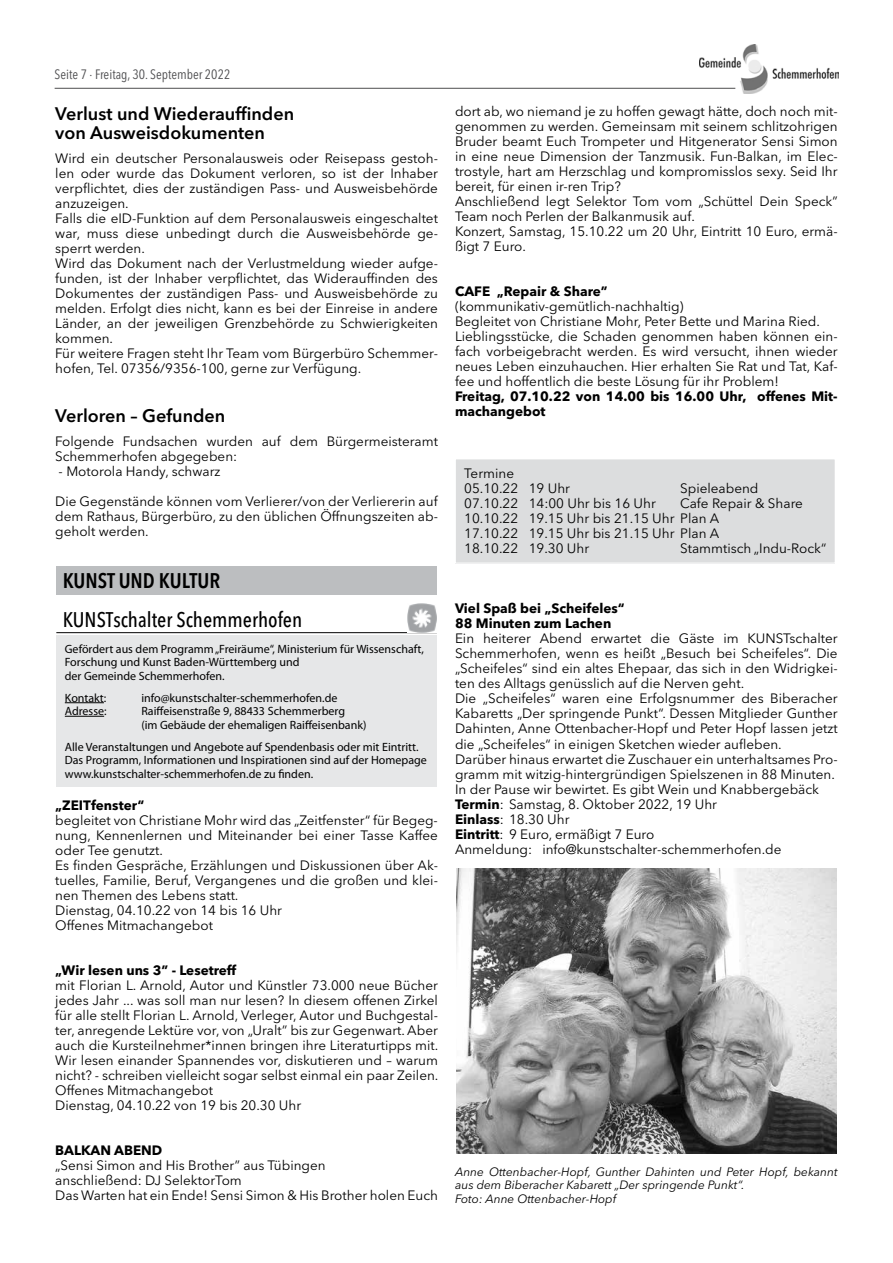
<style>
.page{position:relative;width:893px;height:1263px;background:#fff}
.page>*{position:absolute;margin:0;border:0;box-sizing:border-box;transform-origin:0 0}
.t1{font:500 condensed 21px "Avenir Next W1 G";color:#000}
.t2{font:21px "Avenir Next W1 G Cn Demi";color:#000}
.t3{font:600 18px/19.5px "Avenir Next W1 G";color:#000}
.t4{font:13.5px/15px "Avenir Next W1 G";color:#000}
.t5{font:700 13.5px/15px "Avenir Next W1 G";color:#000}
.t6{font:condensed 13.5px "Avenir Next W1 G";color:#4d4d4f}
.t7{font:12px/13.5px "Myriad Pro";color:#000}
.t8{font:italic 12px/13.5px "Avenir Next W1 G";color:#000}
.s1{font-weight:700}
</style>
<div class="page">
<img style="left:699px;top:44px;width:139px;height:50px">
<hr style="left:55px;top:88px;width:680px;height:1px;background:#4d4d4f">
<div style="left:56px;top:566px;width:381px;height:28px;background:#bcbec0"></div>
<div style="left:56px;top:635px;width:381px;height:151px;background:#e6e7e8"></div>
<hr style="left:65px;top:702px;width:39px;height:1px;background:#000">
<hr style="left:65px;top:716px;width:39px;height:1px;background:#000">
<hr style="left:56px;top:632px;width:381px;height:1px;background:#000">
<img style="left:408px;top:603px;width:29px;height:29px">
<div style="left:455px;top:459px;width:380px;height:104px;background:#dcddde"></div>
<div style="left:455px;top:458px;width:381px;height:105px;border:1px solid #fff"></div>
<img style="left:456px;top:868px;width:381px;height:286px">
<p class="t6" style="left:55px;top:63px;width:177px">Seite 7 · Freitag, 30. September 2022</p>
<h2 class="t3" style="left:55px;top:102px;width:240px">Verlust und Wiederauffinden von Ausweisdokumenten</h2>
<p class="t4" style="left:55px;top:149px;width:384px">Wird ein deutscher Personalausweis oder Reisepass gestoh&shy;len oder wurde das Dokument verloren, so ist der Inhaber verpflichtet, dies der zuständigen Pass- und Ausweisbehörde anzuzeigen.<br>Falls die eID-Funktion auf dem Personalausweis eingeschaltet war, muss diese unbedingt durch die Ausweisbehörde ge&shy;sperrt werden.<br>Wird das Dokument nach der Verlustmeldung wieder aufge&shy;funden, ist der Inhaber verpflichtet, das Widerauffinden des Dokumentes der zuständigen Pass- und Ausweisbehörde zu melden. Erfolgt dies nicht, kann es bei der Einreise in andere Länder, an der jeweiligen Grenzbehörde zu Schwierigkeiten kommen.<br>Für weitere Fragen steht Ihr Team vom Bürgerbüro Schemmer&shy;hofen, Tel. 07356/9356-100, gerne zur Verfügung.</p>
<h2 class="t3" style="left:55px;top:405px;width:172px">Verloren – Gefunden</h2>
<p class="t4" style="left:55px;top:432px;width:384px">Folgende Fundsachen wurden auf dem Bürgermeisteramt<br>Schemmerhofen abgegeben:</p>
<p class="t4" style="left:59px;top:462px;width:163px">- Motorola Handy, schwarz</p>
<p class="t4" style="left:55px;top:492px;width:384px;text-align:justify">Die Gegenstände können vom Verlierer/von der Verliererin auf dem Rathaus, Bürgerbüro, zu den üblichen Öffnungszeiten ab&shy;geholt werden.</p>
<h1 class="t2" style="left:63px;top:564px;width:159px">KUNST UND KULTUR</h1>
<h1 class="t1" style="left:63px;top:602px;width:241px">KUNSTschalter Schemmerhofen</h1>
<p class="t7" style="left:65px;top:641px;width:361px">Gefördert aus dem Programm „Freiräume“, Ministerium für Wissenschaft,<br>Forschung und Kunst Baden-Württemberg und<br>der Gemeinde Schemmerhofen.</p>
<p class="t7" style="left:65px;top:691px;width:43px">Kontakt:</p>
<p class="t7" style="left:141px;top:691px;width:198px">info@kunstschalter-schemmerhofen.de</p>
<p class="t7" style="left:65px;top:704px;width:43px">Adresse:</p>
<p class="t7" style="left:141px;top:704px;width:227px">Raiffeisenstraße 9, 88433 Schemmerberg<br>(im Gebäude der ehemaligen Raiffeisenbank)</p>
<p class="t7" style="left:65px;top:740px;width:363px">Alle Veranstaltungen und Angebote auf Spendenbasis oder mit Eintritt.<br>Das Programm, Informationen und Inspirationen sind auf der Homepage www.kunstschalter-schemmerhofen.de zu finden.</p>
<p class="t5" style="left:55px;top:796px;width:90px">„ZEITfenster“</p>
<p class="t4" style="left:55px;top:811px;width:384px">begleitet von Christiane Mohr wird das „Zeitfenster“ für Begeg&shy;nung, Kennenlernen und Miteinander bei einer Tasse Kaffee oder Tee genutzt.<br>Es finden Gespräche, Erzählungen und Diskussionen über Ak&shy;tuelles, Familie, Beruf, Vergangenes und die großen und klei&shy;nen Themen des Lebens statt.<br>Dienstag, 04.10.22 von 14 bis 16 Uhr<br>Offenes Mitmachangebot</p>
<p class="t5" style="left:55px;top:961px;width:183px">„Wir lesen uns 3” - Lesetreff</p>
<p class="t4" style="left:55px;top:976px;width:385px">mit Florian L. Arnold, Autor und Künstler 73.000 neue Bücher jedes Jahr ... was soll man nur lesen? In diesem offenen Zirkel für alle stellt Florian L. Arnold, Verleger, Autor und Buchgestal&shy;ter, anregende Lektüre vor, von „Uralt” bis zur Gegenwart. Aber auch die Kursteilnehmer*innen bringen ihre Literaturtipps mit.<br>Wir lesen einander Spannendes vor, diskutieren und – warum nicht? - schreiben vielleicht sogar selbst einmal ein paar Zeilen.<br>Offenes Mitmachangebot<br>Dienstag, 04.10.22 von 19 bis 20.30 Uhr</p>
<p class="t5" style="left:55px;top:1141px;width:109px">BALKAN ABEND</p>
<p class="t4" style="left:55px;top:1156px;width:384px">„Sensi Simon and His Brother” aus Tübingen<br>anschließend: DJ SelektorTom<br>Das Warten hat ein Ende! Sensi Simon &amp; His Brother holen Euch</p>
<p class="t4" style="left:455px;top:103px;width:384px">dort ab, wo niemand je zu hoffen gewagt hätte, doch noch mit&shy;genommen zu werden. Gemeinsam mit seinem schlitzohrigen Bruder beamt Euch Trompeter und Hitgenerator Sensi Simon in eine neue Dimension der Tanzmusik. Fun-Balkan, im Elec&shy;trostyle, hart am Herzschlag und kompromisslos sexy. Seid Ihr bereit, für einen ir-ren Trip?<br>Anschließend legt Selektor Tom vom „Schüttel Dein Speck” Team noch Perlen der Balkanmusik auf.<br>Konzert, Samstag, 15.10.22 um 20 Uhr, Eintritt 10 Euro, ermä&shy;ßigt 7 Euro.</p>
<p class="t5" style="left:455px;top:283px;width:154px">CAFE „Repair &amp; Share”</p>
<p class="t4" style="left:455px;top:298px;width:384px">(kommunikativ-gemütlich-nachhaltig)<br>Begleitet von Christiane Mohr, Peter Bette und Marina Ried.<br>Lieblingsstücke, die Schaden genommen haben können ein&shy;fach vorbeigebracht werden. Es wird versucht, ihnen wieder neues Leben einzuhauchen. Hier erhalten Sie Rat und Tat, Kaf&shy;fee und hoffentlich die beste Lösung für ihr Problem!</p>
<p class="t5" style="left:455px;top:388px;width:384px">Freitag, 07.10.22 von 14.00 bis 16.00 Uhr, offenes Mit&shy;machangebot</p>
<p class="t4" style="left:464px;top:464px;width:107px">Termine<br>05.10.22 19 Uhr</p>
<p class="t4" style="left:680px;top:479px;width:80px">Spieleabend</p>
<p class="t4" style="left:464px;top:494px;width:340px;text-indent:216px">Cafe Repair &amp; Share<br>10.10.22 19.15 Uhr bis 21.15 Uhr Plan A<br>17.10.22 19.15 Uhr bis 21.15 Uhr Plan A<br>18.10.22 19.30 Uhr</p>
<p class="t4" style="left:464px;top:494px;width:193px">07.10.22 14:00 Uhr bis 16 Uhr</p>
<p class="t4" style="left:680px;top:539px;width:148px">Stammtisch „Indu-Rock“</p>
<p class="t5" style="left:455px;top:600px;width:171px">Viel Spaß bei „Scheifeles“<br>88 Minuten zum Lachen</p>
<p class="t4" style="left:455px;top:630px;width:384px">Ein heiterer Abend erwartet die Gäste im KUNSTschalter Schemmerhofen, wenn es heißt „Besuch bei Scheifeles“. Die „Scheifeles“ sind ein altes Ehepaar, das sich in den Widrigkei&shy;ten des Alltags genüsslich auf die Nerven geht.<br>Die „Scheifeles“ waren eine Erfolgsnummer des Biberacher Kabaretts „Der springende Punkt“. Dessen Mitglieder Gunther Dahinten, Anne Ottenbacher-Hopf und Peter Hopf lassen jetzt die „Scheifeles“ in einigen Sketchen wieder aufleben.<br>Darüber hinaus erwartet die Zuschauer ein unterhaltsames Pro&shy;gramm mit witzig-hintergründigen Spielszenen in 88 Minuten.<br>In der Pause wir bewirtet. Es gibt Wein und Knabbergebäck <span class="s1">Termin</span>: Samstag, 8. Oktober 2022, 19 Uhr<br><span class="s1">Einlass</span>: 18.30 Uhr<br><span class="s1">Eintritt</span>: 9 Euro, ermäßigt 7 Euro<br>Anmeldung: info@kunstschalter-schemmerhofen.de</p>
<p class="t8" style="left:455px;top:1164px;width:384px">Anne Ottenbacher-Hopf, Gunther Dahinten und Peter Hopf, bekannt aus dem Biberacher Kabarett „Der springende Punkt“.<br>Foto: Anne Ottenbacher-Hopf</p>
</div>
